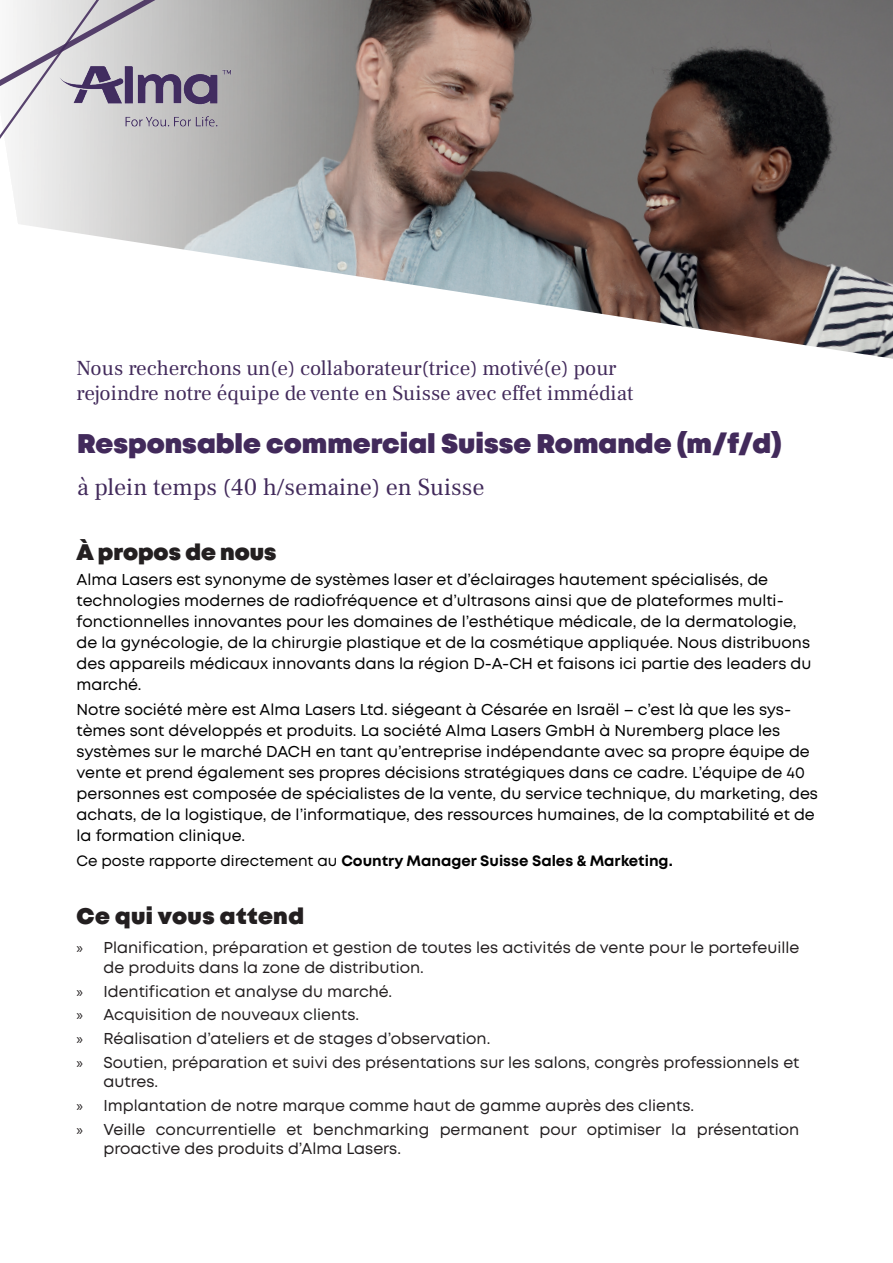
<style>
.page{position:relative;width:893px;height:1263px;background:#fff}
.page>*{position:absolute;margin:0;border:0;box-sizing:border-box;transform-origin:0 0}
.t1{font:900 27px "Mont";color:#422a5b}
.t2{font:24px "Frank Ruhl Libre";color:#422a5b}
.t3{font:900 22.5px "Mont";letter-spacing:.01em;color:#231f20}
.t4{font:21px/25.2px "Frank Ruhl Libre";color:#422a5b}
.t5{font:15.75px/21px "Mont";color:#000}
.t6{font:15.75px/23.7px "Mont";color:#231f20}
.t7{font:700 15px "Mont";color:#000}
.s1{font-weight:400}
.s2{font-family:"Myriad Pro"}
</style>
<div class="page">
<img style="left:202px;top:0;width:691px;height:221px">
<svg style="left:168px;top:221px;width:725px;height:138px"></svg>
<img style="left:202px;top:26px;width:49px;height:147px">
<svg style="left:11px;top:142px;width:191px;height:105px"></svg>
<svg style="left:0;top:0;width:232px;height:142px;background:#c3c0c6"></svg>
<h3 class="t4" style="left:77px;top:356px;width:558px">Nous recherchons un(e) collaborateur(trice) motivé(e) pour rejoindre notre équipe de vente en Suisse avec effet immédiat</h3>
<h1 class="t1" style="left:77px;top:426px;width:706px">Responsable commercial Suisse Romande (m/f/d)</h1>
<h2 class="t2" style="left:77px;top:472px;width:409px">à plein temps (40 h/semaine) en Suisse</h2>
<h3 class="t3" style="left:77px;top:537px;width:201px">À propos de nous</h3>
<p class="t5" style="left:77px;top:569px;width:736px">Alma Lasers est synonyme de systèmes laser et d’éclairages hautement spécialisés, de technologies modernes de radiofréquence et d’ultrasons ainsi que de plateformes multi&shy;fonctionnelles innovantes pour les domaines de l’esthétique médicale, de la dermatologie, de la gynécologie, de la chirurgie plastique et de la cosmétique appliquée. Nous distribuons des appareils médicaux innovants dans la région D-A-CH et faisons ici partie des leaders du marché.</p>
<p class="t5" style="left:77px;top:699px;width:743px">Notre société mère est Alma Lasers Ltd. siégeant à Césarée en Israël – c’est là que les sys&shy;tèmes sont développés et produits. La société Alma Lasers GmbH à Nuremberg place les systèmes sur le marché DACH en tant qu’entreprise indépendante avec sa propre équipe de vente et prend également ses propres décisions stratégiques dans ce cadre. L’équipe de 40 personnes est composée de spécialistes de la vente, du service technique, du marketing, des achats, de la logistique, de l’informatique, des ressources humaines, de la comptabilité et de la formation clinique.</p>
<p class="t7" style="left:77px;top:851px;width:598px"><span class="s1">Ce poste rapporte directement au</span> Country Manager Suisse Sales &amp; Marketing.</p>
<h3 class="t3" style="left:77px;top:902px;width:229px">Ce qui vous attend</h3>
<p class="t6" style="left:104px;top:938px;width:697px;line-height:19.5px;text-indent:-27px"><span class="s2">»</span> Planification, préparation et gestion de toutes les activités de vente pour le portefeuille de produits dans la zone de distribution.</p>
<p class="t6" style="left:77px;top:979px;width:724px"><span class="s2">»</span> Identification et analyse du marché.<br><span class="s2">»</span> Acquisition de nouveaux clients.<br><span class="s2">»</span> Réalisation d’ateliers et de stages d’observation.<br><span class="s2">»</span> Soutien, préparation et suivi des présentations sur les salons, congrès professionnels et</p>
<p class="t6" style="left:77px;top:1070px;width:724px;text-indent:27px">autres.<br><span class="s2">»</span> Implantation de notre marque comme haut de gamme auprès des clients.<br><span class="s2">»</span> Veille concurrentielle et benchmarking permanent pour optimiser la présentation</p>
<p class="t6" style="left:104px;top:1137px;width:299px">proactive des produits d’Alma Lasers.</p>
</div>
